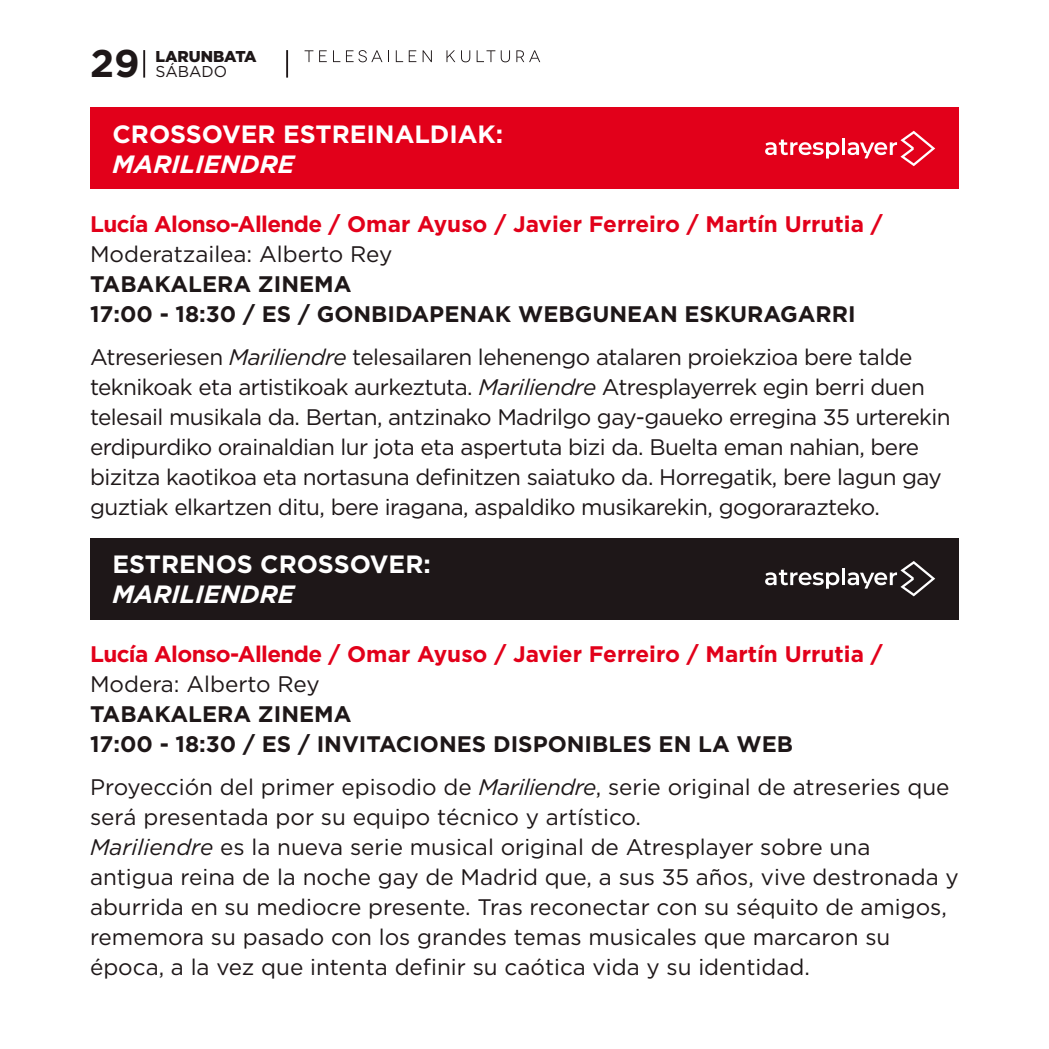
<style>
.page{position:relative;width:1049px;height:1049px;background:#fff}
.page>*{position:absolute;margin:0;border:0;box-sizing:border-box;transform-origin:0 0}
.t1{font:700 38.5px "Gotham HTF";color:#1e1718}
.t2{font:700 25px "Gotham HTF";color:#fff}
.t3{font:italic 700 25px "Gotham HTF";color:#fff}
.t4{font:22.5px/30px "Gotham HTF";color:#1e1718}
.t5{font:22.5px/30px "Gotham HTF";letter-spacing:-.025em;color:#1e1718}
.t6{font:700 22.5px/30px "Gotham HTF";color:#1e1718}
.t7{font:700 22.5px "Gotham HTF";color:#e2001a}
.t8{font:900 15.75px "Gotham HTF";color:#1e1718}
.t9{font:15.75px "Gotham HTF";color:#1e1718}
.s1{font-style:italic}
</style>
<div class="page">
<hr style="left:286px;top:50px;width:2px;height:28px;background:#1e1718">
<svg style="left:305px;top:50px;width:8px;height:12px"></svg>
<svg style="left:319px;top:50px;width:8px;height:12px"></svg>
<svg style="left:333px;top:50px;width:7px;height:12px"></svg>
<svg style="left:346px;top:50px;width:36px;height:12px"></svg>
<svg style="left:388px;top:50px;width:1px;height:12px"></svg>
<svg style="left:396px;top:50px;width:7px;height:12px"></svg>
<svg style="left:409px;top:50px;width:7px;height:12px"></svg>
<svg style="left:423px;top:50px;width:9px;height:12px"></svg>
<svg style="left:446px;top:50px;width:9px;height:12px"></svg>
<svg style="left:461px;top:50px;width:9px;height:12px"></svg>
<svg style="left:477px;top:50px;width:18px;height:12px"></svg>
<svg style="left:501px;top:50px;width:9px;height:12px"></svg>
<svg style="left:516px;top:50px;width:24px;height:12px"></svg>
<div style="left:90px;top:108px;width:869px;height:81px;background:#e2001a"></div>
<div style="left:90px;top:538px;width:869px;height:81px;background:#1e1718"></div>
<hr style="left:842px;top:138px;width:3px;height:17px;background:#fff">
<svg style="left:765px;top:140px;width:74px;height:19px"></svg>
<svg style="left:847px;top:131px;width:88px;height:35px"></svg>
<hr style="left:842px;top:568px;width:3px;height:17px;background:#fff">
<svg style="left:765px;top:570px;width:74px;height:19px"></svg>
<svg style="left:847px;top:561px;width:88px;height:35px"></svg>
<hr style="left:1048px;top:0;width:1px;height:1049px;background:#e2001a">
<hr style="left:143px;top:50px;width:2px;height:28px;background:#1e1718">
<h1 class="t1" style="left:90px;top:41px;width:51px">29</h1>
<p class="t8" style="left:155px;top:47px;width:103px">LARUNBATA</p>
<p class="t9" style="left:155px;top:63px;width:73px">SÁBADO</p>
<p class="t2" style="left:112px;top:119px;width:392px">CROSSOVER ESTREINALDIAK:</p>
<p class="t3" style="left:112px;top:149px;width:183px">MARILIENDRE</p>
<p class="t7" style="left:90px;top:211px;width:794px">Lucía Alonso-Allende / Omar Ayuso / Javier Ferreiro / Martín Urrutia /</p>
<p class="t4" style="left:90px;top:239px;width:304px">Moderatzailea: Alberto Rey</p>
<p class="t6" style="left:90px;top:269px;width:767px">TABAKALERA ZINEMA<br>17:00 - 18:30 / ES / GONBIDAPENAK WEBGUNEAN ESKURAGARRI</p>
<p class="t5" style="left:90px;top:342px;width:862px">Atreseriesen <span class="s1">Mariliendre</span> telesailaren lehenengo atalaren proiekzioa bere talde teknikoak eta artistikoak aurkeztuta. <span class="s1">Mariliendre</span> Atresplayerrek egin berri duen telesail musikala da. Bertan, antzinako Madrilgo gay-gaueko erregina 35 urterekin erdipurdiko orainaldian lur jota eta aspertuta bizi da. Buelta eman nahian, bere bizitza kaotikoa eta nortasuna definitzen saiatuko da. Horregatik, bere lagun gay guztiak elkartzen ditu, bere iragana, aspaldiko musikarekin, gogorarazteko.</p>
<p class="t2" style="left:112px;top:549px;width:320px">ESTRENOS CROSSOVER:</p>
<p class="t3" style="left:112px;top:579px;width:183px">MARILIENDRE</p>
<p class="t7" style="left:90px;top:641px;width:794px">Lucía Alonso-Allende / Omar Ayuso / Javier Ferreiro / Martín Urrutia /</p>
<p class="t4" style="left:90px;top:669px;width:231px">Modera: Alberto Rey</p>
<p class="t6" style="left:90px;top:699px;width:705px">TABAKALERA ZINEMA<br>17:00 - 18:30 / ES / INVITACIONES DISPONIBLES EN LA WEB</p>
<p class="t4" style="left:90px;top:772px;width:870px">Proyección del primer episodio de <span class="s1">Mariliendre</span>, serie original de atreseries que será presentada por su equipo técnico y artístico.<br><span class="s1">Mariliendre</span> es la nueva serie musical original de Atresplayer sobre una antigua reina de la noche gay de Madrid que, a sus 35 años, vive destronada y aburrida en su mediocre presente. Tras reconectar con su séquito de amigos, rememora su pasado con los grandes temas musicales que marcaron su época, a la vez que intenta definir su caótica vida y su identidad.</p>
</div>
